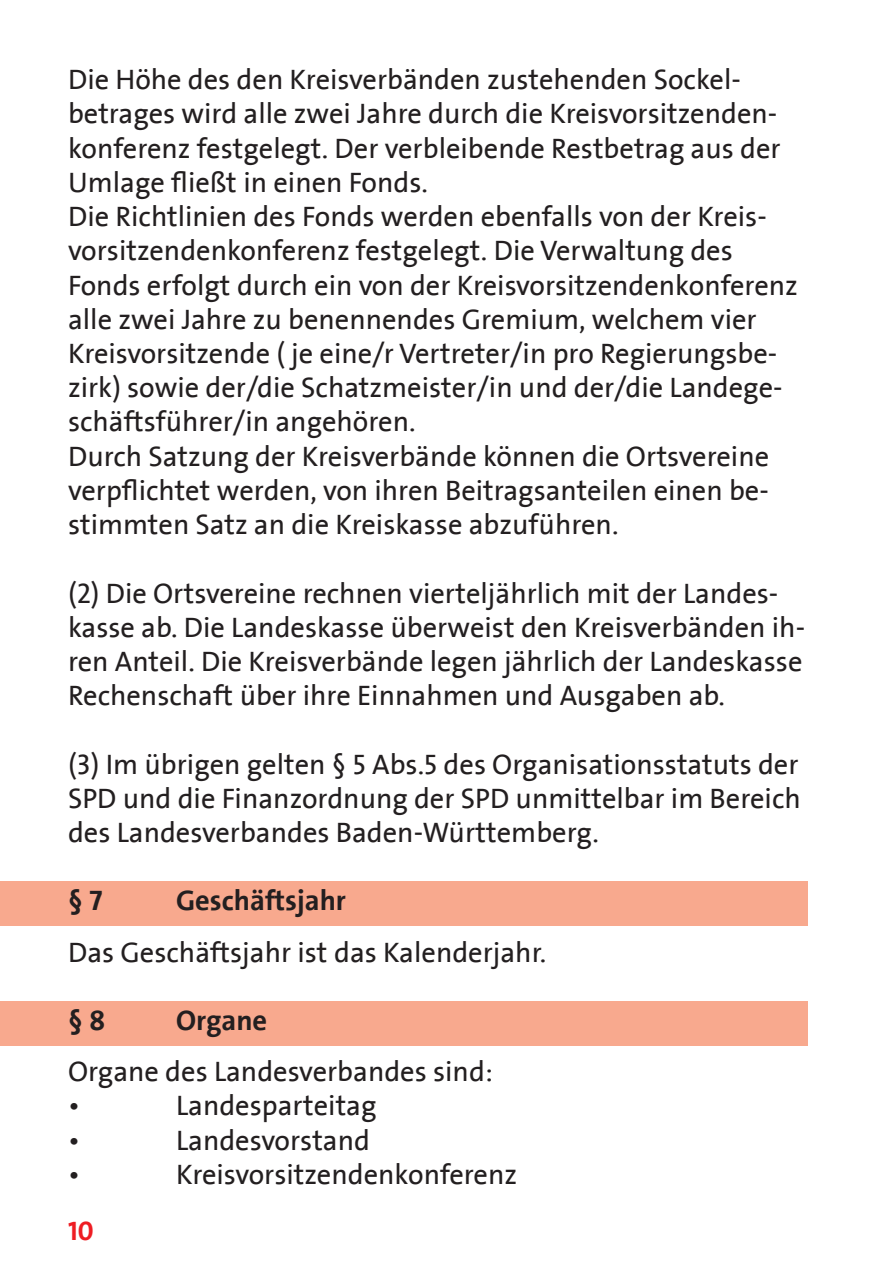
<style>
.page{position:relative;width:893px;height:1285px;background:#fff}
.page>*{position:absolute;margin:0;border:0;box-sizing:border-box;transform-origin:0 0}
.t1{font:28.5px/34.2px "SPD2002 The Sans";color:#231f20}
.t2{font:700 28.5px "SPD2002 The Sans";color:#231f20}
.t3{font:700 27px "SPD2002 The Sans";color:#ee1d23}
</style>
<div class="page">
<div style="left:0;top:1001px;width:808px;height:44px;background:#f8a98e"></div>
<div style="left:0;top:881px;width:808px;height:45px;background:#f8a98e"></div>
<p class="t1" style="left:68px;top:63px;width:731px">Die Höhe des den Kreisverbänden zustehenden Sockel&shy;betrages wird alle zwei Jahre durch die Kreisvorsitzenden&shy;konferenz festgelegt. Der verbleibende Restbetrag aus der Umlage fließt in einen Fonds.<br>Die Richtlinien des Fonds werden ebenfalls von der Kreis&shy;vorsitzendenkonferenz festgelegt. Die Verwaltung des Fonds erfolgt durch ein von der Kreisvorsitzendenkonferenz alle zwei Jahre zu benennendes Gremium, welchem vier Kreisvorsitzende ( je eine/r Vertreter/in pro Regierungsbe&shy;zirk) sowie der/die Schatzmeister/in und der/die Landege&shy;schäftsführer/in angehören.<br>Durch Satzung der Kreisverbände können die Ortsvereine verpflichtet werden, von ihren Beitragsanteilen einen be&shy;stimmten Satz an die Kreiskasse abzuführen.</p>
<p class="t1" style="left:68px;top:576px;width:739px">(2) Die Ortsvereine rechnen vierteljährlich mit der Landes&shy;kasse ab. Die Landeskasse überweist den Kreisverbänden ih&shy;ren Anteil. Die Kreisverbände legen jährlich der Landeskasse Rechenschaft über ihre Einnahmen und Ausgaben ab.</p>
<p class="t1" style="left:68px;top:747px;width:734px;text-align:justify">(3) Im übrigen gelten § 5 Abs.5 des Organisationsstatuts der SPD und die Finanzordnung der SPD unmittelbar im Bereich des Landesverbandes Baden-Württemberg.</p>
<p class="t2" style="left:68px;top:885px;width:36px">§ 7</p>
<p class="t2" style="left:176px;top:885px;width:172px">Geschäftsjahr</p>
<p class="t1" style="left:68px;top:935px;width:480px">Das Geschäftsjahr ist das Kalenderjahr.</p>
<p class="t2" style="left:68px;top:1005px;width:39px">§ 8</p>
<p class="t2" style="left:176px;top:1005px;width:93px">Organe</p>
<p class="t1" style="left:68px;top:1055px;width:426px">Organe des Landesverbandes sind: •</p>
<p class="t1" style="left:176px;top:1089px;width:202px">Landesparteitag</p>
<p class="t1" style="left:68px;top:1123px;width:13px">•</p>
<p class="t1" style="left:176px;top:1123px;width:195px">Landesvorstand</p>
<p class="t1" style="left:68px;top:1157px;width:13px">•</p>
<p class="t1" style="left:176px;top:1157px;width:343px">Kreisvorsitzendenkonferenz</p>
<p class="t3" style="left:68px;top:1216px;width:27px">10</p>
</div>
